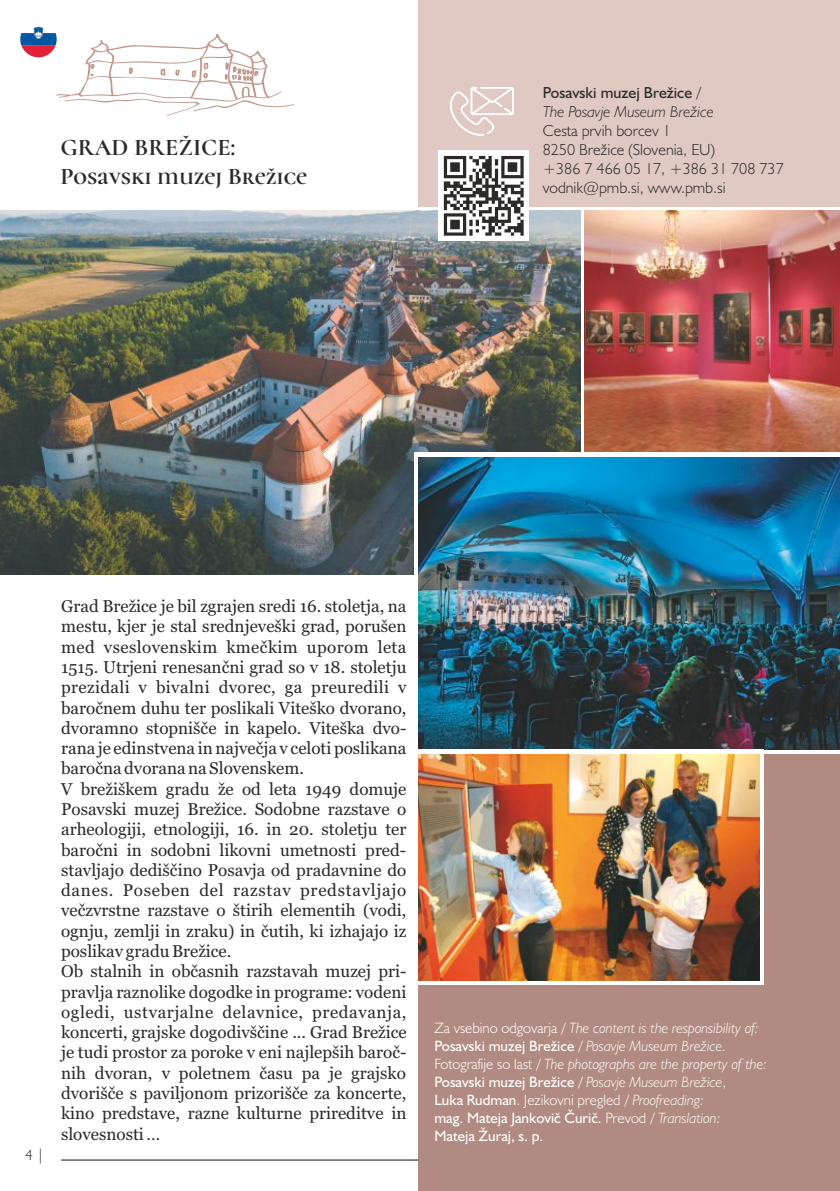
<style>
.page{position:relative;width:840px;height:1191px;background:#fff}
.page>*{position:absolute;margin:0;border:0;box-sizing:border-box;transform-origin:0 0}
.t1{font:700 24px/29.2px "Cormorant Unicase";color:#2a2a29}
.t2{font:17px/20.2px "Georgia";color:#2a2a29}
.t3{font:300 16px/19px "Humanist 521 BT";color:#2a2a29}
.t4{font:italic 300 16px/18.8px "Humanist 521 BT";color:#2a2a29}
.t5{font:italic 300 15px/18px "Humanist 521 BT";color:#fefefe}
.t6{font:300 15px "Humanist 521 BT";color:#2a2a29}
.s1{font-weight:400;font-style:normal}
.s2{font-style:normal}
</style>
<div class="page">
<img style="left:584px;top:211px;width:255px;height:241px">
<img style="left:0;top:211px;width:580px;height:363px">
<div style="left:418px;top:0;width:421px;height:207px;background:#dfc9c2"></div>
<div style="left:418px;top:754px;width:421px;height:437px;background:#b18b81"></div>
<hr style="left:61px;top:1159px;width:357px;height:1px;background:#2a2a29">
<svg style="left:449px;top:87px;width:64px;height:49px"></svg>
<div style="left:438px;top:150px;width:91px;height:91px;background:#fefefe"></div>
<svg style="left:20px;top:27px;width:274px;height:89px"></svg>
<svg style="left:443px;top:156px;width:80px;height:80px"></svg>
<div style="left:414px;top:453px;width:425px;height:301px;background:#fefefe"></div>
<img style="left:418px;top:457px;width:421px;height:292px">
<svg style="left:418px;top:754px;width:345px;height:231px;background:#e2d1c6"></svg>
<img style="left:418px;top:754px;width:340px;height:226px">
<h1 class="t1" style="left:60px;top:132px;width:248px">GRAD BREŽICE:<br>Posavski muzej Brežice</h1>
<p class="t4" style="left:542px;top:84px;width:172px"><span class="s1">Posavski muzej Brežice</span> <span class="s2">/<br></span>The Posavje Museum Brežice</p>
<p class="t3" style="left:542px;top:122px;width:242px">Cesta prvih borcev 1<br>8250 Brežice (Slovenia, EU)<br>+386 7 466 05 17, +386 31 708 737 vodnik@pmb.si, www.pmb.si</p>
<p class="t6" style="left:25px;top:1148px;width:20px">4 |</p>
<p class="t2" style="left:61px;top:597px;width:347px">Grad Brežice je bil zgrajen sredi 16. stoletja, na mestu, kjer je stal srednjeveški grad, porušen med vseslovenskim kmečkim uporom leta 1515. Utrjeni renesančni grad so v 18. stoletju prezidali v bivalni dvorec, ga preuredili v baročnem duhu ter poslikali Viteško dvorano, dvoramno stopnišče in kapelo. Viteška dvo&shy;rana je edinstvena in največja v celoti poslikana baročna dvorana na Slovenskem.<br>V brežiškem gradu že od leta 1949 domuje Posavski muzej Brežice. Sodobne razstave o arheologiji, etnologiji, 16. in 20. stoletju ter baročni in sodobni likovni umetnosti pred&shy;stavljajo dediščino Posavja od pradavnine do danes. Poseben del razstav predstavljajo večzvrstne razstave o štirih elementih (vodi, ognju, zemlji in zraku) in čutih, ki izhajajo iz poslikav gradu Brežice.<br>Ob stalnih in občasnih razstavah muzej pri&shy;pravlja raznolike dogodke in programe: vodeni ogledi, ustvarjalne delavnice, predavanja, koncerti, grajske dogodivščine ... Grad Brežice je tudi prostor za poroke v eni najlepših baroč&shy;nih dvoran, v poletnem času pa je grajsko dvorišče s paviljonom prizorišče za koncerte, kino predstave, razne kulturne prireditve in slovesnosti …</p>
<p class="t5" style="left:434px;top:1020px;width:334px"><span class="s2">Za vsebino odgovarja /</span> The content is the responsibility of:<br><span class="s1">Posavski muzej Brežice</span> <span class="s2">/</span> Posavje Museum Brežice.<br><span class="s2">Fotografije so last /</span> The photographs are the property of the:<br><span class="s1">Posavski muzej Brežice</span> <span class="s2">/</span> Posavje Museum Brežice<span class="s2">,<br></span><span class="s1">Luka Rudman</span><span class="s2">. Jezikovni pregled /</span> Proofreading:<br><span class="s1">mag. Mateja Jankovič Čurič.</span> <span class="s2">Prevod /</span> Translation:<br><span class="s1">Mateja Žuraj, s. p.</span></p>
</div>
